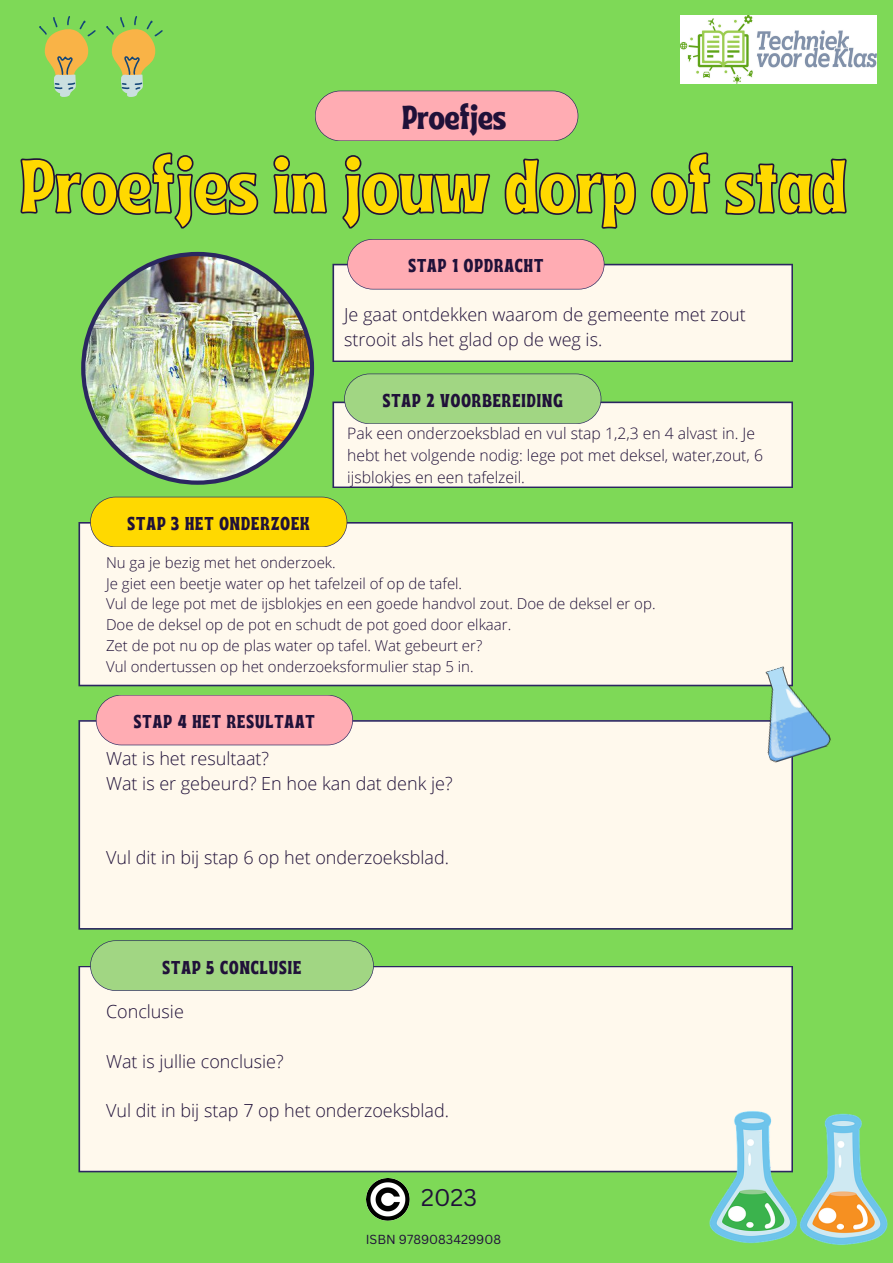
<style>
.page{position:relative;width:893px;height:1263px;background:#7ed957}
.page>*{position:absolute;margin:0;border:0;box-sizing:border-box;transform-origin:0 0}
.t1{font:75.6px "Ayr Tropika Island Int";color:#ffd900}
.t2{font:33.08px "Ayr Tropika Island Int";color:#201139}
.t3{font:23.55px "Canva Sans";color:#201139}
.t4{font:18.6px "Ayr Tropika Island Int";letter-spacing:.055em;color:#201139}
.t5{font:300 18px/24.8px "Open Sans";color:#201139}
.t6{font:300 15.75px/21.9px "Open Sans";color:#201139}
.t7{font:300 15px/20.9px "Open Sans";color:#201139}
.t8{font:12.75px "Canva Sans";color:#201139}
</style>
<div class="page">
<div style="left:332px;top:264px;width:461px;height:98px;background:#fff9ed"></div>
<div style="left:78px;top:966px;width:715px;height:206px;background:#fff9ed"></div>
<div style="left:78px;top:720px;width:715px;height:210px;background:#fff9ed"></div>
<div style="left:78px;top:522px;width:715px;height:164px;background:#fff9ed"></div>
<svg style="left:90px;top:497px;width:257px;height:50px;background:#f8d608"></svg>
<svg style="left:347px;top:239px;width:257px;height:50px;background:#f7acb0"></svg>
<svg style="left:332px;top:374px;width:461px;height:114px;background:#d4e7bf"></svg>
<svg style="left:96px;top:695px;width:257px;height:50px;background:#f8abb0"></svg>
<svg style="left:90px;top:940px;width:284px;height:51px;background:#9ed183"></svg>
<img style="left:81px;top:252px;width:233px;height:233px">
<svg style="left:20px;top:152px;width:827px;height:77px"></svg>
<svg style="left:315px;top:91px;width:263px;height:50px;background:#f5abad"></svg>
<svg style="left:39px;top:16px;width:57px;height:81px"></svg>
<img style="left:744px;top:659px;width:87px;height:105px">
<img style="left:703px;top:1083px;width:185px;height:162px">
<img style="left:366px;top:1178px;width:43px;height:43px">
<img style="left:681px;top:16px;width:195px;height:67px">
<svg style="left:106px;top:16px;width:57px;height:81px"></svg>
<h6 class="t2" style="left:402px;top:86px;width:105px">Proefjes</h6>
<h1 class="t1" style="left:20px;top:114px;width:828px">Proefjes in jouw dorp of stad</h1>
<p class="t4" style="left:408px;top:248px;width:137px">STAP 1 OPDRACHT</p>
<h5 class="t5" style="left:344px;top:302px;width:403px">Je gaat ontdekken waarom de gemeente met zout strooit als het glad op de weg is.</h5>
<p class="t4" style="left:383px;top:383px;width:182px">STAP 2 VOORBEREIDING</p>
<p class="t4" style="left:128px;top:506px;width:184px">STAP 3 HET ONDERZOEK</p>
<h4 class="t6" style="left:347px;top:422px;width:417px">Pak een onderzoeksblad en vul stap 1,2,3 en 4 alvast in. Je hebt het volgende nodig: lege pot met deksel, water,zout, 6 ijsblokjes en een tafelzeil.</h4>
<h6 class="t7" style="left:106px;top:551px;width:551px">Nu ga je bezig met het onderzoek.<br>Je giet een beetje water op het tafelzeil of op de tafel.<br>Vul de lege pot met de ijsblokjes en een goede handvol zout. Doe de deksel er op.<br>Doe de deksel op de pot en schudt de pot goed door elkaar.<br>Zet de pot nu op de plas water op tafel. Wat gebeurt er?<br>Vul ondertussen op het onderzoeksformulier stap 5 in.</h6>
<h2 class="t4" style="left:134px;top:704px;width:182px">STAP 4 HET RESULTAAT</h2>
<h5 class="t5" style="left:106px;top:745px;width:348px">Wat is het resultaat?<br>Wat is er gebeurd? En hoe kan dat denk je?</h5>
<h4 class="t5" style="left:106px;top:844px;width:344px">Vul dit in bij stap 6 op het onderzoeksblad.</h4>
<h1 class="t4" style="left:163px;top:949px;width:140px">STAP 5 CONCLUSIE</h1>
<p class="t5" style="left:106px;top:999px;width:79px">Conclusie</p>
<h4 class="t5" style="left:106px;top:1048px;width:179px">Wat is jullie conclusie?</h4>
<h5 class="t5" style="left:106px;top:1098px;width:344px">Vul dit in bij stap 7 op het onderzoeksblad.</h5>
<h5 class="t3" style="left:421px;top:1181px;width:57px">2023</h5>
<p class="t8" style="left:366px;top:1230px;width:137px">ISBN 9789083429908</p>
</div>
